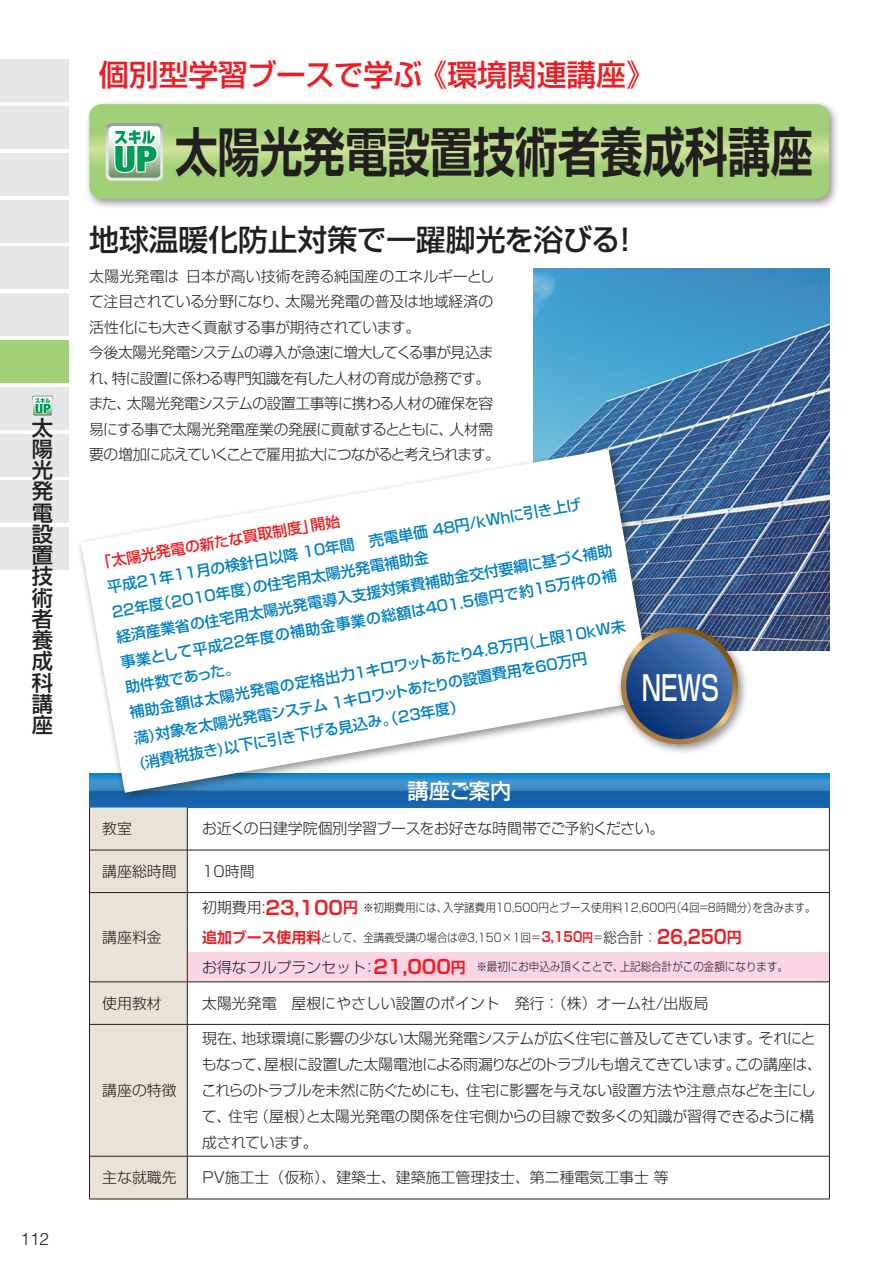
<style>
.page{position:relative;width:893px;height:1263px;background:#fff}
.page>*{position:absolute;margin:0;border:0;box-sizing:border-box;transform-origin:0 0}
.t1{font:700 53.1px "Shin Go Pro De";color:#231f20;scale:.8 1}
.t2{font:500 34.05px "Shin Go Pro";color:#fff;scale:.7 1}
.t3{font:500 29.7px "Shin Go Pro";color:#ee1d23}
.t4{font:500 29.7px "Shin Go Pro";color:#231f20}
.t5{font:500 21.3px/21.3px "Shin Go Pro";color:#231f20;text-align:justify}
.t6{font:500 21.3px "Shin Go Pro";letter-spacing:-.025em;color:#fff}
.t7{font:300 16.95px "Helvetica LT Std";color:#231f20}
.t8{font:300 14.85px/25.5px "Shin Go Pro";letter-spacing:-.025em;color:#231f20}
.t9{font:500 14.85px/25.5px "Shin Go Pro";color:#0080c5}
.t10{font:300 14.85px "Shin Go Pro";color:#231f20}
.t11{font:500 14.85px "Shin Go Pro";color:#ee1d23}
.t12{font:300 11.7px "Shin Go Pro";color:#231f20;scale:.9 1}
.s1{font-size:14.85px}
.s2{font-family:"Shin Go Pro De";font-weight:700;font-size:19.2px;color:#ee1d23}
.s3{font-family:"Shin Go Pro De";font-weight:700;font-size:14.85px;color:#ee1d23}
.s4{font-family:"Shin Go Pro De";font-weight:700;font-size:13.8px;color:#ee1d23}
.s5{font-family:"Shin Go Pro De";font-weight:700;color:#ee1d23}
</style>
<div class="page">
<div style="left:0;top:480px;width:68px;height:43px;background:#e6e7e9"></div>
<div style="left:0;top:527px;width:68px;height:43px;background:#e6e7e9"></div>
<div style="left:0;top:60px;width:68px;height:42px;background:#e6e7e9"></div>
<div style="left:0;top:153px;width:68px;height:43px;background:#e6e7e9"></div>
<div style="left:0;top:200px;width:68px;height:42px;background:#e6e7e9"></div>
<div style="left:0;top:247px;width:68px;height:42px;background:#e6e7e9"></div>
<div style="left:0;top:293px;width:68px;height:43px;background:#e6e7e9"></div>
<div style="left:0;top:387px;width:68px;height:42px;background:#e6e7e9"></div>
<div style="left:0;top:434px;width:68px;height:42px;background:#e6e7e9"></div>
<div style="left:0;top:106px;width:68px;height:43px;background:#e6e7e9"></div>
<div style="left:84px;top:99px;width:757px;height:110px;background:#231f20;opacity:.5"></div>
<svg style="left:89px;top:104px;width:740px;height:95px;background:#a9d37d"></svg>
<svg style="left:106px;top:123px;width:57px;height:58px"></svg>
<img style="left:534px;top:269px;width:295px;height:382px">
<svg style="left:89px;top:773px;width:740px;height:34px;background:#2173b7"></svg>
<svg style="left:32px;top:395px;width:21px;height:21px"></svg>
<div style="left:0;top:340px;width:68px;height:43px;background:#a1d076"></div>
<div style="left:76px;top:444px;width:587px;height:359px;background:#231f20;opacity:.5"></div>
<svg style="left:81px;top:449px;width:572px;height:344px"></svg>
<div style="left:616px;top:622px;width:132px;height:133px;background:#231f20;opacity:.5"></div>
<svg style="left:621px;top:627px;width:117px;height:117px;background:#aa7f43"></svg>
<svg style="left:626px;top:632px;width:107px;height:107px;background:#2b5797"></svg>
<div style="left:187px;top:952px;width:642px;height:30px;background:#fad5e5"></div>
<hr style="left:829px;top:807px;width:1px;height:43px;background:#231f20">
<hr style="left:187px;top:850px;width:643px;height:1px;background:#231f20">
<hr style="left:829px;top:850px;width:1px;height:42px;background:#231f20">
<hr style="left:187px;top:892px;width:643px;height:1px;background:#231f20">
<div style="left:89px;top:807px;width:99px;height:392px;background:#e9e3d5"></div>
<svg style="left:829px;top:893px;width:1px;height:29px"></svg>
<hr style="left:89px;top:922px;width:1px;height:30px;background:#231f20">
<hr style="left:187px;top:922px;width:1px;height:30px;background:#231f20">
<hr style="left:829px;top:922px;width:1px;height:30px;background:#231f20">
<hr style="left:89px;top:952px;width:1px;height:30px;background:#231f20">
<hr style="left:187px;top:952px;width:1px;height:30px;background:#231f20">
<hr style="left:829px;top:952px;width:1px;height:30px;background:#231f20">
<hr style="left:89px;top:981px;width:98px;height:1px;background:#231f20">
<hr style="left:89px;top:982px;width:1px;height:42px;background:#231f20">
<hr style="left:187px;top:981px;width:643px;height:1px;background:#231f20">
<hr style="left:187px;top:982px;width:1px;height:42px;background:#231f20">
<hr style="left:829px;top:982px;width:1px;height:42px;background:#231f20">
<hr style="left:89px;top:1024px;width:98px;height:1px;background:#231f20">
<hr style="left:89px;top:1024px;width:1px;height:132px;background:#231f20">
<hr style="left:187px;top:1024px;width:643px;height:1px;background:#231f20">
<hr style="left:187px;top:1024px;width:1px;height:132px;background:#231f20">
<hr style="left:829px;top:1024px;width:1px;height:132px;background:#231f20">
<hr style="left:89px;top:1156px;width:98px;height:1px;background:#231f20">
<hr style="left:89px;top:1156px;width:1px;height:43px;background:#231f20">
<hr style="left:187px;top:1156px;width:643px;height:1px;background:#231f20">
<hr style="left:187px;top:1156px;width:1px;height:43px;background:#231f20">
<hr style="left:829px;top:1156px;width:1px;height:43px;background:#231f20">
<hr style="left:89px;top:1199px;width:98px;height:1px;background:#231f20">
<hr style="left:187px;top:1199px;width:643px;height:1px;background:#231f20">
<h3 class="t5" style="left:32px;top:414px;width:23px">太陽光発電設置技術者養成科講座</h3>
<p class="t7" style="left:21px;top:1228px;width:30px">112</p>
<h3 class="t3" style="left:99px;top:50px;width:558px">個別型学習ブースで学ぶ《環境関連講座》</h3>
<h1 class="t1" style="left:175px;top:108px;width:799px">太陽光発電設置技術者養成科講座</h1>
<h3 class="t4" style="left:89px;top:215px;width:552px">地球温暖化防止対策で一躍脚光を浴びる！</h3>
<p class="t8" style="left:89px;top:261px;width:413px">太陽光発電は 日本が高い技術を誇る純国産のエネルギーとして注目されている分野になり、太陽光発電の普及は地域経済の活性化にも大きく貢献する事が期待されています。<br>今後太陽光発電システムの導入が急速に増大してくる事が見込まれ、特に設置に係わる専門知識を有した人材の育成が急務です。また、太陽光発電システムの設置工事等に携わる人材の確保を容易にする事で太陽光発電産業の発展に貢献するとともに、人材需要の増加に応えていくことで雇用拡大につながると考えられます。</p>
<p class="t9" style="left:105px;top:573px;width:505px;rotate:-10deg">平成21年11月の検針日以降 10年間　売電単価 48円/kWhに引き上げ22年度（2010年度）の住宅用太陽光発電補助金<br>経済産業省の住宅用太陽光発電導入支援対策費補助金交付要綱に基づく補助事業として平成22年度の補助金事業の総額は401.5億円で約15万件の補助件数であった。<br>補助金額は太陽光発電の定格出力1キロワットあたり4.8万円(上限10kW未満)対象を太陽光発電システム 1キロワットあたりの設置費用を60万円<br>(消費税抜き)以下に引き下げる見込み。（23年度）</p>
<p class="t11" style="left:95px;top:551px;width:248px;rotate:-10deg">「太陽光発電の新たな買取制度」開始</p>
<h3 class="t6" style="left:407px;top:773px;width:105px">講座ご案内</h3>
<h2 class="t2" style="left:642px;top:660px;width:112px">NEWS</h2>
<p class="t8" style="left:102px;top:814px;width:31px">教室</p>
<p class="t8" style="left:202px;top:814px;width:464px">お近くの日建学院個別学習ブースをお好きな時間帯でご予約ください。</p>
<p class="t8" style="left:102px;top:857px;width:76px">講座総時間</p>
<p class="t8" style="left:202px;top:857px;width:54px">10時間</p>
<p class="t8" style="left:102px;top:923px;width:61px">講座料金</p>
<p class="t12" style="left:202px;top:898px;width:683px"><span class="s1">初期費用:</span><span class="s2">23,100</span><span class="s3">円</span> ※初期費用には、入学諸費用10,500円とブース使用料12,600円（4回=8時間分）を含みます。</p>
<p class="t12" style="left:202px;top:927px;width:601px"><span class="s3">追加ブース使用料</span>として、全講義受講の場合は@3,150×1回＝<span class="s4">3,150</span><span class="s5">円</span>＝<span class="s1">総合計：</span><span class="s2">26,250</span><span class="s3">円</span></p>
<p class="t12" style="left:202px;top:957px;width:652px"><span class="s1">お得なフルプランセット：</span><span class="s2">21,000</span><span class="s3">円</span> ※最初にお申込み頂くことで、上記総合計がこの金額になります。</p>
<p class="t8" style="left:102px;top:988px;width:61px">使用教材</p>
<p class="t10" style="left:202px;top:991px;width:507px">太陽光発電　屋根にやさしい設置のポイント　発行：（株）オーム社/出版局</p>
<p class="t8" style="left:102px;top:1076px;width:76px">講座の特徴</p>
<p class="t8" style="left:201px;top:1023px;width:622px;line-height:26.1px">現在、地球環境に影響の少ない太陽光発電システムが広く住宅に普及してきています。それにともなって、屋根に設置した太陽電池による雨漏りなどのトラブルも増えてきています。この講座は、これらのトラブルを未然に防ぐためにも、住宅に影響を与えない設置方法や注意点などを主にして、住宅（屋根）と太陽光発電の関係を住宅側からの目線で数多くの知識が習得できるように構成されています。　</p>
<p class="t8" style="left:102px;top:1163px;width:76px">主な就職先</p>
<p class="t10" style="left:200px;top:1165px;width:470px">ＰＶ施工士（仮称）、建築士、建築施工管理技士、第二種電気工事士 等</p>
</div>
